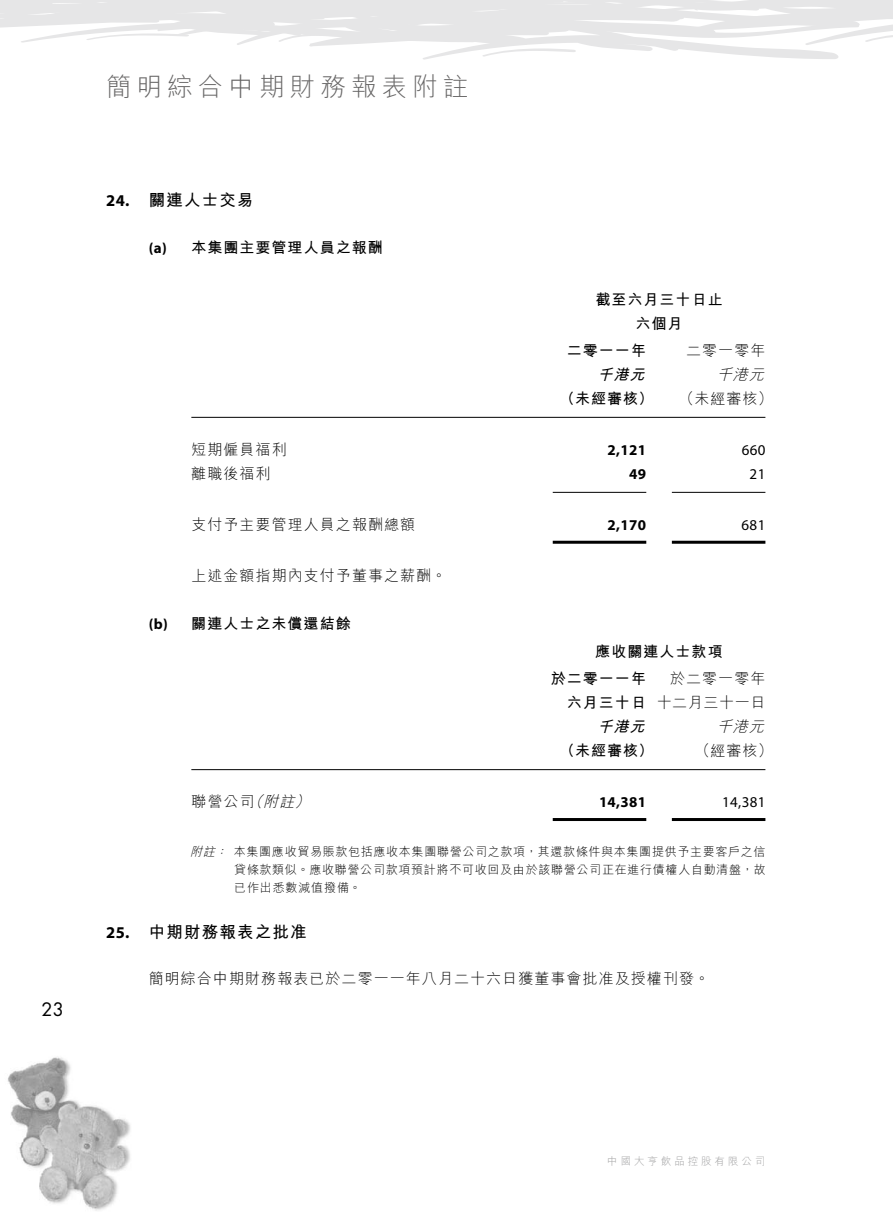
<style>
.page{position:relative;width:893px;height:1212px;background:#fff}
.page>*{position:absolute;margin:0;border:0;box-sizing:border-box;transform-origin:0 0}
.t1{font:300 25.5px "M Hei HK";letter-spacing:.2em;color:#666565}
.t2{font:18px "Futura Std";color:#000}
.t3{font:700 16.5px "M Hei HK";letter-spacing:.07em;color:#000}
.t4{font:700 16.5px "Myriad Pro";color:#000}
.t5{font:300 15px "M Hei HK";letter-spacing:.07em;color:#000}
.t6{font:700 15px/24px "M Hei HK";letter-spacing:.07em;color:#000;text-align:center}
.t7{font:700 15px "Myriad Pro";letter-spacing:.02em;color:#000}
.t8{font:15px "Myriad Pro";letter-spacing:.02em;color:#000}
.t9{font:italic 300 15px "M Hei HK";color:#000}
.t10{font:300 15px "M Hei HK";letter-spacing:.04em;color:#000}
.t11{font:italic 700 15px "M Hei HK";color:#000}
.t12{font:300 12px/18px "M Hei HK";letter-spacing:.06em;color:#000}
.t13{font:italic 300 12px "M Hei HK";color:#000}
.t14{font:300 10.5px "M Hei HK";letter-spacing:.28em;color:#9f9fa0}
.s1{font-style:italic}
</style>
<div class="page">
<img style="left:8px;top:1057px;width:123px;height:154px">
<svg style="left:0;top:0;width:893px;height:60px"></svg>
<hr style="left:191px;top:417px;width:574px;height:1px;background:#000">
<hr style="left:553px;top:492px;width:93px;height:1px;background:#000">
<hr style="left:672px;top:492px;width:93px;height:1px;background:#000">
<hr style="left:553px;top:541px;width:93px;height:3px;background:#000">
<hr style="left:672px;top:541px;width:93px;height:3px;background:#000">
<hr style="left:191px;top:769px;width:574px;height:1px;background:#000">
<hr style="left:553px;top:818px;width:93px;height:3px;background:#000">
<hr style="left:672px;top:818px;width:93px;height:3px;background:#000">
<p class="t2" style="left:42px;top:998px;width:24px">23</p>
<h1 class="t1" style="left:106px;top:69px;width:364px">簡明綜合中期財務報表附註</h1>
<p class="t4" style="left:106px;top:190px;width:25px">24.</p>
<p class="t4" style="left:106px;top:921px;width:25px">25.</p>
<p class="t3" style="left:149px;top:188px;width:106px">關連人士交易</p>
<p class="t7" style="left:149px;top:238px;width:19px">)a(</p>
<p class="t7" style="left:149px;top:614px;width:20px">b( )</p>
<p class="t6" style="left:191px;top:234px;width:193px">本集團主要管理人員之報酬</p>
<p class="t6" style="left:595px;top:286px;width:129px">截至六月三十日止六個月</p>
<p class="t5" style="left:686px;top:340px;width:81px">二零一零年</p>
<p class="t6" style="left:567px;top:337px;width:81px">二零一一年</p>
<p class="t11" style="left:597px;top:364px;width:54px">千港元</p>
<p class="t9" style="left:717px;top:364px;width:54px">千港元</p>
<p class="t6" style="left:560px;top:385px;width:95px">（未經審核）</p>
<p class="t5" style="left:679px;top:388px;width:95px">（未經審核(</p>
<p class="t5" style="left:191px;top:439px;width:97px">短期僱員福利</p>
<p class="t7" style="left:608px;top:440px;width:40px">2,121</p>
<p class="t8" style="left:742px;top:441px;width:25px">660</p>
<p class="t5" style="left:191px;top:463px;width:81px">離職後福利</p>
<p class="t7" style="left:629px;top:464px;width:18px">49</p>
<p class="t8" style="left:750px;top:465px;width:17px">21</p>
<p class="t5" style="left:191px;top:514px;width:225px">支付予主要管理人員之報酬總額</p>
<p class="t5" style="left:191px;top:565px;width:257px">上述金額指期內支付予董事之薪酬。</p>
<p class="t6" style="left:191px;top:610px;width:161px">關連人士之未償還結餘</p>
<p class="t7" style="left:608px;top:515px;width:40px">2,170</p>
<p class="t8" style="left:742px;top:516px;width:25px">681</p>
<p class="t6" style="left:595px;top:639px;width:129px">應收關連人士款項</p>
<p class="t5" style="left:670px;top:668px;width:97px">於二零一零年</p>
<p class="t6" style="left:551px;top:666px;width:97px">於二零一一年</p>
<p class="t6" style="left:567px;top:690px;width:81px">六月三十日</p>
<p class="t10" style="left:657px;top:692px;width:110px">十二月三十一日</p>
<p class="t11" style="left:597px;top:716px;width:54px">千港元</p>
<p class="t9" style="left:717px;top:716px;width:54px">千港元</p>
<p class="t6" style="left:560px;top:738px;width:95px">（未經審核）</p>
<p class="t5" style="left:695px;top:740px;width:79px">（經審核(</p>
<p class="t9" style="left:248px;top:791px;width:22px">（</p>
<p class="t9" style="left:294px;top:791px;width:22px">(</p>
<p class="t9" style="left:263px;top:791px;width:38px">附註</p>
<p class="t5" style="left:191px;top:791px;width:65px">聯營公司</p>
<p class="t12" style="left:215px;top:842px;width:552px"><span class="s1">：</span>本集團應收貿易賬款包括應收本集團聯營公司之款項，其還款條件與本集團提供予主要客戶之信</p>
<p class="t7" style="left:599px;top:792px;width:49px">14,381</p>
<p class="t8" style="left:722px;top:793px;width:45px">14,381</p>
<p class="t13" style="left:190px;top:843px;width:31px">附註</p>
<p class="t12" style="left:234px;top:860px;width:533px">貸條款類似。應收聯營公司款項預計將不可收回及由於該聯營公司正在進行債權人自動清盤，故已作出悉數減值撥備。</p>
<p class="t3" style="left:149px;top:920px;width:159px">中期財務報表之批准</p>
<p class="t5" style="left:149px;top:968px;width:562px">簡明綜合中期財務報表已於二零一一年八月二十六日獲董事會批准及授權刊發。</p>
<p class="t14" style="left:607px;top:1154px;width:160px">中國大亨飲品控股有限公司</p>
</div>
